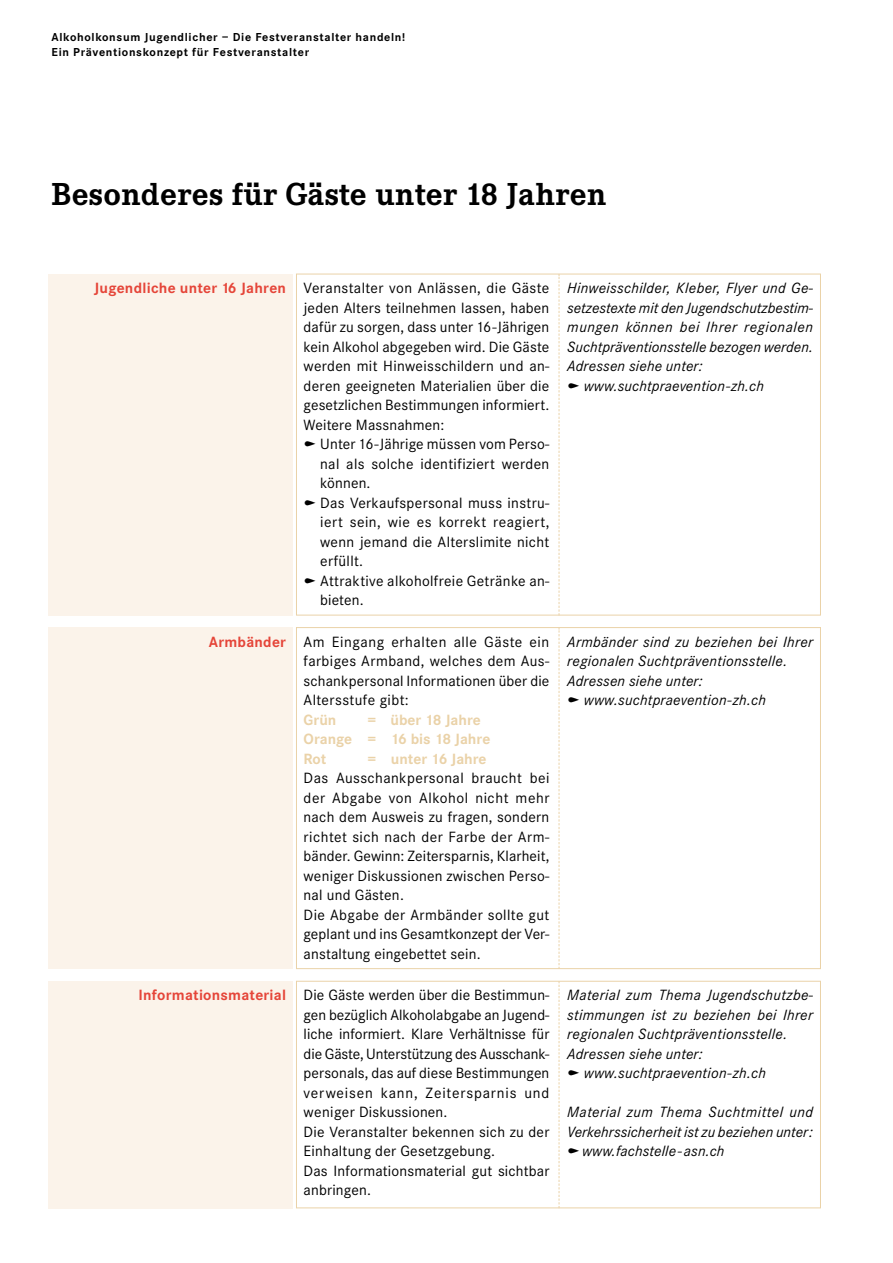
<style>
.page{position:relative;width:893px;height:1263px;background:#fff}
.page>*{position:absolute;margin:0;border:0;box-sizing:border-box;transform-origin:0 0}
.t1{font:700 33px "Corporate E";letter-spacing:.01em;color:#000}
.t2{font:15.45px/19.5px "Corporate S";letter-spacing:.01em;color:#000}
.t3{font:italic 15.45px "Corporate S";letter-spacing:.015em;color:#000}
.t4{font:700 15.45px "Corporate S";letter-spacing:.015em;color:#e54539}
.t5{font:700 15.45px/19.5px "Corporate S";color:#ead2a8}
.t6{font:italic 15.45px "Corporate S";letter-spacing:.035em;color:#000}
.t7{font:700 12px/14.4px "Corporate S";letter-spacing:.055em;color:#000}
</style>
<div class="page">
<div style="left:48px;top:274px;width:244px;height:341px;background:#fbf3ea"></div>
<svg style="left:558px;top:274px;width:1px;height:341px"></svg>
<div style="left:48px;top:627px;width:244px;height:342px;background:#fbf3ea"></div>
<svg style="left:558px;top:628px;width:1px;height:341px"></svg>
<div style="left:48px;top:981px;width:244px;height:227px;background:#fbf3ea"></div>
<div style="left:296px;top:981px;width:524px;height:227px;border:1px solid #ead2a8"></div>
<svg style="left:558px;top:981px;width:1px;height:227px"></svg>
<p class="t7" style="left:52px;top:32px;width:355px">Alkoholkonsum Jugendlicher – Die Festveranstalter handeln!<br>Ein Präventionskonzept für Festveranstalter</p>
<h1 class="t1" style="left:52px;top:183px;width:556px">Besonderes für Gäste unter 18 Jahren</h1>
<p class="t4" style="left:94px;top:283px;width:193px">Jugendliche unter 16 Jahren</p>
<p class="t2" style="left:303px;top:280px;width:247px;text-align:justify">Veranstalter von Anlässen, die Gäste jeden Alters teilnehmen lassen, haben dafür zu sorgen, dass unter 16-Jährigen kein Alkohol abgegeben wird. Die Gäste werden mit Hinweisschildern und an&shy;deren geeigneten Materialien über die gesetzlichen Bestimmungen informiert.<br>Weitere Massnahmen:</p>
<p class="t2" style="left:320px;top:436px;width:231px">Unter 16-Jährige müssen vom Perso&shy;nal als solche identifiziert werden können.<br>Das Verkaufspersonal muss instru&shy;iert sein, wie es korrekt reagiert, wenn jemand die Alterslimite nicht erfüllt.<br>Attraktive alkoholfreie Getränke an&shy;bieten.</p>
<p class="t3" style="left:567px;top:283px;width:247px">Hinweisschilder, Kleber, Flyer und Ge-</p>
<p class="t3" style="left:567px;top:302px;width:247px">setzestexte mit den Jugendschutzbestim-</p>
<p class="t6" style="left:567px;top:322px;width:247px">mungen können bei Ihrer regionalen</p>
<p class="t3" style="left:567px;top:341px;width:247px">Suchtpräventionsstelle bezogen werden.</p>
<p class="t3" style="left:567px;top:361px;width:137px">Adressen siehe unter:</p>
<p class="t3" style="left:584px;top:380px;width:182px">www.suchtpraevention-zh.ch</p>
<p class="t4" style="left:209px;top:636px;width:79px">Armbänder</p>
<p class="t2" style="left:303px;top:633px;width:247px;text-align:justify">Am Eingang erhalten alle Gäste ein farbiges Armband, welches dem Aus&shy;schankpersonal Informationen über die Altersstufe gibt:</p>
<p class="t5" style="left:303px;top:712px;width:34px">Grün</p>
<p class="t5" style="left:303px;top:712px;width:188px;text-indent:64px">= über 18 Jahre<br>Orange = 16 bis 18 Jahre<br>Rot</p>
<p class="t5" style="left:367px;top:751px;width:121px">= unter 16 Jahre</p>
<p class="t2" style="left:303px;top:770px;width:247px">Das Ausschankpersonal braucht bei der Abgabe von Alkohol nicht mehr nach dem Ausweis zu fragen, sondern richtet sich nach der Farbe der Arm&shy;bänder. Gewinn: Zeitersparnis, Klarheit, weniger Diskussionen zwischen Perso&shy;nal und Gästen.<br>Die Abgabe der Armbänder sollte gut geplant und ins Gesamtkonzept der Ver&shy;anstaltung eingebettet sein.</p>
<p class="t3" style="left:567px;top:636px;width:247px">Armbänder sind zu beziehen bei Ihrer</p>
<p class="t3" style="left:567px;top:656px;width:221px">regionalen Suchtpräventionsstelle.</p>
<p class="t3" style="left:567px;top:675px;width:137px">Adressen siehe unter:</p>
<p class="t3" style="left:584px;top:695px;width:184px">www.suchtpraevention-zh.ch</p>
<p class="t4" style="left:138px;top:990px;width:149px">Informationsmaterial</p>
<p class="t2" style="left:303px;top:987px;width:247px">Die Gäste werden über die Bestimmun&shy;gen bezüglich Alkoholabgabe an Jugend&shy;liche informiert. Klare Verhältnisse für die Gäste, Unterstützung des Ausschank&shy;personals, das auf diese Bestimmungen verweisen kann, Zeitersparnis und weniger Diskussionen.<br>Die Veranstalter bekennen sich zu der Einhaltung der Gesetzgebung.<br>Das Informationsmaterial gut sichtbar anbringen.</p>
<p class="t3" style="left:567px;top:990px;width:247px">Material zum Thema Jugendschutzbe-</p>
<p class="t3" style="left:567px;top:1010px;width:247px">stimmungen ist zu beziehen bei Ihrer</p>
<p class="t3" style="left:567px;top:1029px;width:221px">regionalen Suchtpräventionsstelle.</p>
<p class="t3" style="left:567px;top:1049px;width:137px">Adressen siehe unter:</p>
<p class="t3" style="left:584px;top:1068px;width:184px">www.suchtpraevention-zh.ch</p>
<p class="t3" style="left:567px;top:1107px;width:247px">Material zum Thema Suchtmittel und</p>
<p class="t3" style="left:567px;top:1127px;width:247px">Verkehrssicherheit ist zu beziehen unter:</p>
<p class="t3" style="left:582px;top:1146px;width:144px">www.fachstelle-asn.ch</p>
</div>
